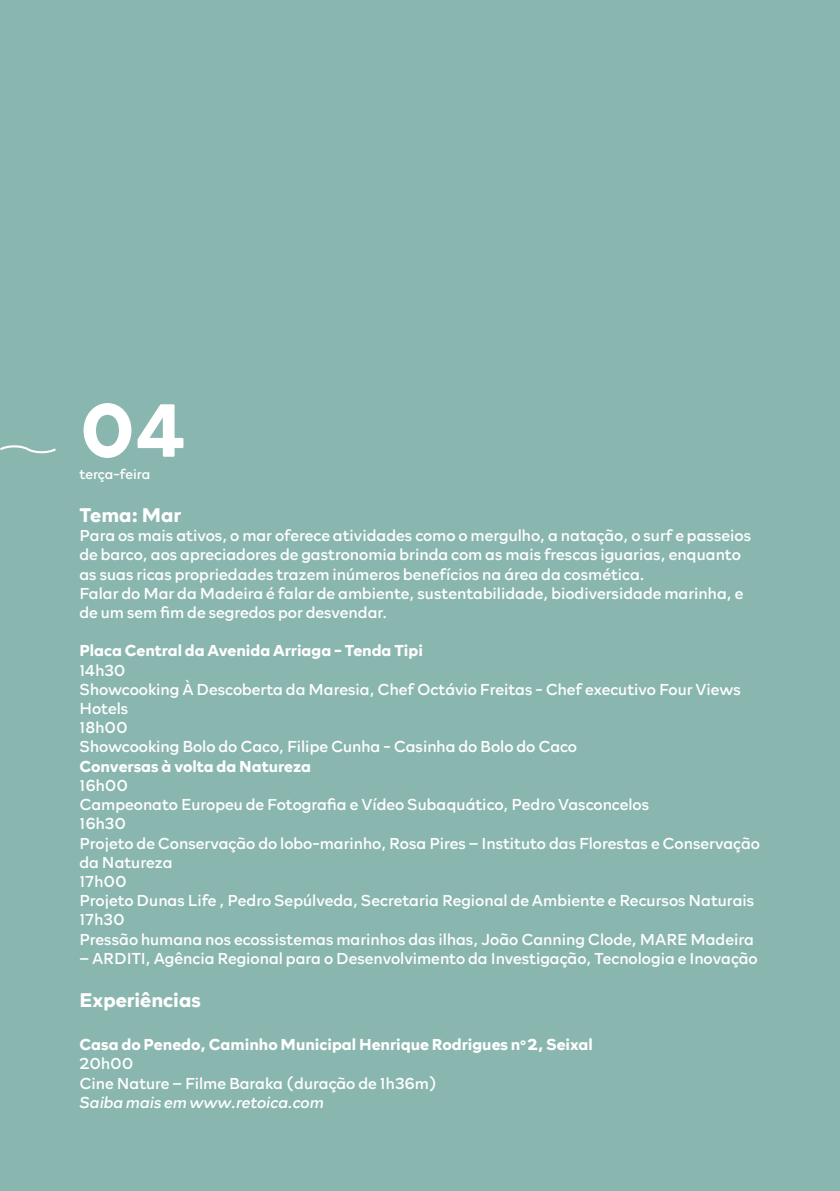
<style>
.page{position:relative;width:840px;height:1191px;background:#fff}
.page>*{position:absolute;margin:0;border:0;box-sizing:border-box;transform-origin:0 0}
.t1{font:700 76px "Rockford Sans";color:#fff}
.t2{font:700 20px "Rockford Sans";color:#fff}
.t3{font:16px/19.2px "Rockford Sans";color:#fff}
.t4{font:700 16px/19.2px "Rockford Sans";color:#fff}
.t5{font:italic 16px "Rockford Sans";color:#fff}
.t6{font:14px "Rockford Sans";letter-spacing:-.005em;color:#fff}
.s1{font-weight:400}
</style>
<div class="page">
<div style="left:0;top:0;width:839px;height:1191px;background:#89b6af"></div>
<svg style="left:0;top:445px;width:56px;height:9px"></svg>
<h1 class="t1" style="left:79px;top:374px;width:107px">04</h1>
<p class="t6" style="left:79px;top:463px;width:72px">terça-feira</p>
<p class="t2" style="left:79px;top:500px;width:103px">Tema: Mar</p>
<p class="t3" style="left:79px;top:525px;width:673px">Para os mais ativos, o mar oferece atividades como o mergulho, a natação, o surf e passeios de barco, aos apreciadores de gastronomia brinda com as mais frescas iguarias, enquanto as suas ricas propriedades trazem inúmeros benefícios na área da cosmética.<br>Falar do Mar da Madeira é falar de ambiente, sustentabilidade, biodiversidade marinha, e de um sem fim de segredos por desvendar.</p>
<p class="t4" style="left:79px;top:640px;width:345px">Placa Central da Avenida Arriaga - Tenda Tipi</p>
<p class="t3" style="left:79px;top:659px;width:662px">14h30<br>Showcooking À Descoberta da Maresia, Chef Octávio Freitas - Chef executivo Four Views Hotels<br>18h00<br>Showcooking Bolo do Caco, Filipe Cunha - Casinha do Bolo do Caco</p>
<p class="t4" style="left:79px;top:755px;width:233px">Conversas à volta da Natureza</p>
<p class="t3" style="left:79px;top:774px;width:681px">16h00<br>Campeonato Europeu de Fotografia e Vídeo Subaquático, Pedro Vasconcelos<br>16h30<br>Projeto de Conservação do lobo-marinho, Rosa Pires – Instituto das Florestas e Conservação da Natureza<br>17h00<br>Projeto Dunas Life , Pedro Sepúlveda, Secretaria Regional de Ambiente e Recursos Naturais 17h30<br>Pressão humana nos ecossistemas marinhos das ilhas, João Canning Clode, MARE Madeira</p>
<p class="t3" style="left:79px;top:947px;width:679px">– ARDITI, Agência Regional para o Desenvolvimento da Investigação, Tecnologia e Inovação</p>
<p class="t2" style="left:79px;top:985px;width:123px">Experiências</p>
<p class="t4" style="left:79px;top:1034px;width:514px">Casa do Penedo, Caminho Municipal Henrique Rodrigues n<sup>o</sup> 2, Seixal<br><span class="s1">20h00<br>Cine Nature – Filme Baraka (duração de 1h36m)</span></p>
<p class="t5" style="left:79px;top:1090px;width:246px">Saiba mais em www.retoica.com</p>
</div>
